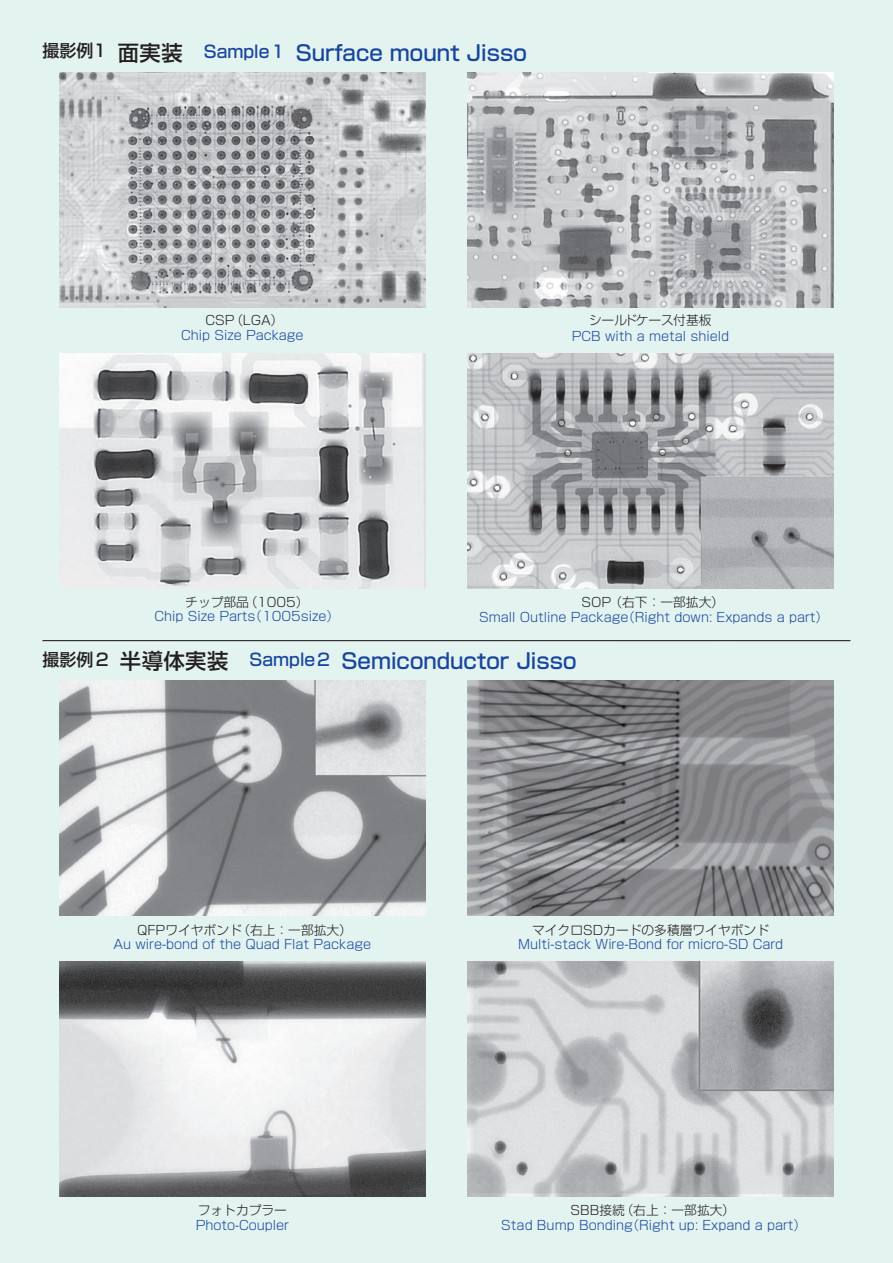
<style>
.page{position:relative;width:893px;height:1263px;background:#fff}
.page>*{position:absolute;margin:0;border:0;box-sizing:border-box;transform-origin:0 0}
.t1{font:500 21.3px "Shin Go Pro";color:#18469d}
.t2{font:300 12.75px "Shin Go Pro";color:#18469d}
.t3{font:300 12.75px "Shin Go Pro";color:#231f20}
.t4{font:300 12.75px "Shin Go Pro";letter-spacing:-.02em;color:#231f20}
.s1{color:#231f20}
.s2{font-size:16.95px}
</style>
<div class="page">
<div style="left:0;top:0;width:892px;height:1263px;background:#e3f3f0"></div>
<hr style="left:892px;top:0;width:1px;height:1263px;background:#e3f3f0">
<img style="left:468px;top:353px;width:365px;height:235px">
<img style="left:60px;top:353px;width:365px;height:235px">
<img style="left:60px;top:73px;width:365px;height:235px">
<img style="left:468px;top:73px;width:365px;height:235px">
<img style="left:468px;top:681px;width:365px;height:235px">
<img style="left:468px;top:961px;width:365px;height:235px">
<img style="left:60px;top:961px;width:365px;height:235px">
<img style="left:60px;top:681px;width:365px;height:235px">
<hr style="left:43px;top:640px;width:807px;height:1px;background:#231f20">
<h1 class="t1" style="left:43px;top:35px;width:486px"><sup>撮影例1</sup> <span class="s1">面実装　</span><span class="s2">Sample1</span> Surface mount Jisso</h1>
<p class="t3" style="left:206px;top:310px;width:79px">CSP（LGA）</p>
<p class="t2" style="left:181px;top:325px;width:124px">Chip Size Package</p>
<p class="t4" style="left:589px;top:309px;width:124px">シールドケース付基板</p>
<p class="t2" style="left:572px;top:325px;width:159px">PCB with a metal shield</p>
<p class="t3" style="left:185px;top:592px;width:125px">チップ部品（1005）</p>
<p class="t2" style="left:155px;top:605px;width:186px">Chip Size Parts（1005size）</p>
<p class="t3" style="left:581px;top:592px;width:144px">SOP（右下：一部拡大）</p>
<p class="t2" style="left:479px;top:607px;width:351px">Small Outline Package（Right down: Expands a part）</p>
<h1 class="t1" style="left:43px;top:643px;width:536px"><sup>撮影例2</sup> <span class="s1">半導体実装　</span><span class="s2">Sample2</span> Semiconductor Jisso</h1>
<p class="t3" style="left:137px;top:919px;width:216px">QFPワイヤボンド（右上：一部拡大）</p>
<p class="t2" style="left:114px;top:934px;width:259px">Au wire-bond of the Quad Flat Package</p>
<p class="t3" style="left:198px;top:1200px;width:91px">フォトカプラー</p>
<p class="t2" style="left:196px;top:1215px;width:95px">Photo-Coupler</p>
<p class="t3" style="left:532px;top:919px;width:238px">マイクロSDカードの多積層ワイヤボンド</p>
<p class="t2" style="left:518px;top:934px;width:267px">Multi-stack Wire-Bond for micro-SD Card</p>
<p class="t3" style="left:570px;top:1200px;width:166px">SBB接続（右上：一部拡大）</p>
<p class="t2" style="left:501px;top:1215px;width:306px">Stad Bump Bonding（Right up: Expand a part）</p>
</div>
